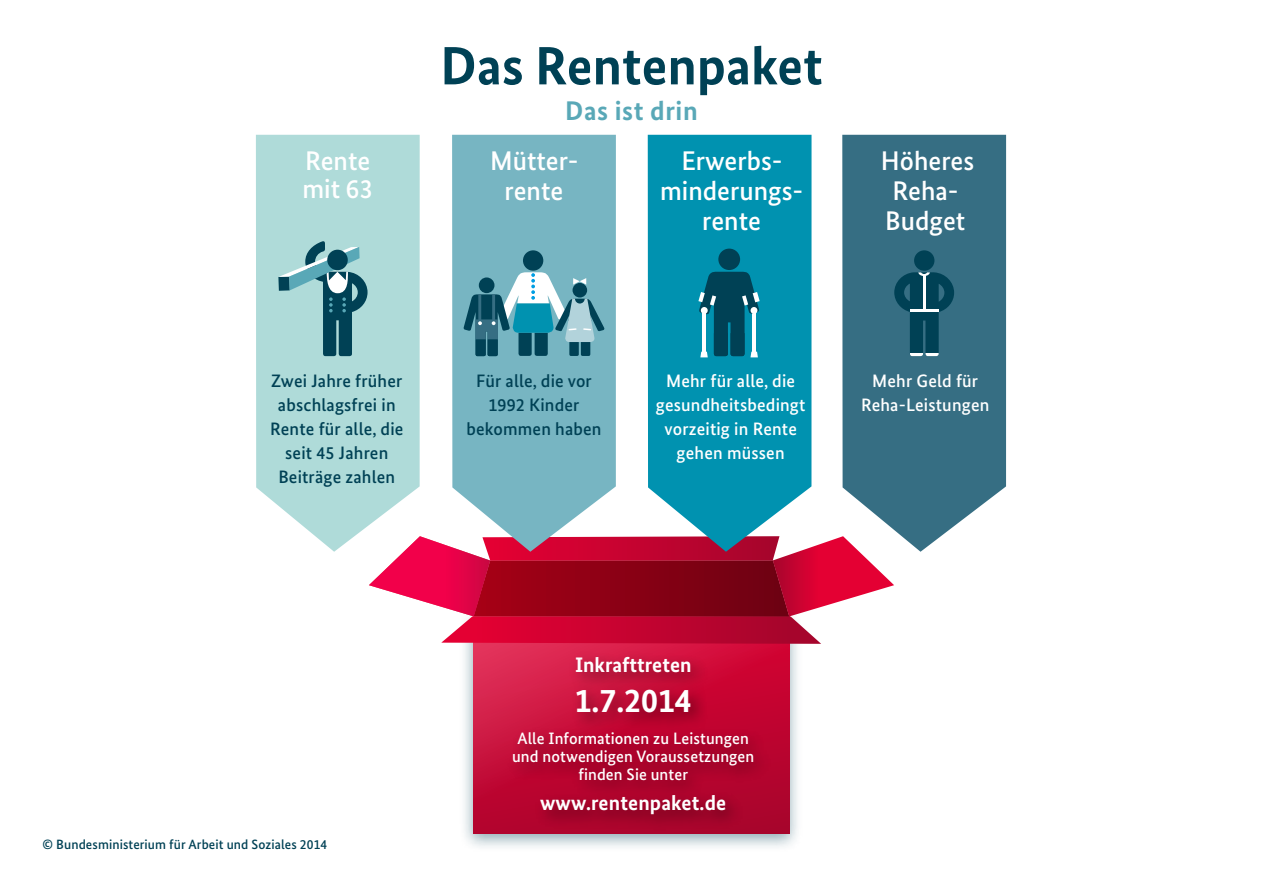
<style>
.page{position:relative;width:1263px;height:893px;background:#fff}
.page>*{position:absolute;margin:0;border:0;box-sizing:border-box;transform-origin:0 0}
.t1{font:700 54px "Bundes Sans";color:#004155}
.t2{font:700 33.75px "Bundes Sans";color:#fff}
.t3{font:500 27px/30px "Bundes Sans";color:#fff}
.t4{font:700 27px "Bundes Sans";letter-spacing:.02em;color:#59a8b7}
.t5{font:700 21px "Bundes Sans";color:#fff}
.t6{font:500 18px/24px "Bundes Sans";letter-spacing:.01em;color:#004155;text-align:center}
.t7{font:500 18px/24px "Bundes Sans";letter-spacing:.01em;color:#fff;text-align:center}
.t8{font:500 16.5px/18px "Bundes Sans";letter-spacing:.005em;color:#fff;text-align:center}
.t9{font:500 13.5px "Bundes Sans";letter-spacing:.005em;color:#004155}
</style>
<div class="page">
<div style="left:459px;top:607px;width:344px;height:245px;background:#004155;opacity:.45"></div>
<svg style="left:473px;top:644px;width:316px;height:190px;background:#c7123d"></svg>
<svg style="left:369px;top:536px;width:525px;height:108px"></svg>
<div style="left:506px;top:649px;width:267px;height:184px;background:#000;opacity:.5"></div>
<svg style="left:648px;top:135px;width:163px;height:417px;background:#1394b0"></svg>
<svg style="left:452px;top:135px;width:164px;height:417px;background:#83b4c1"></svg>
<svg style="left:256px;top:135px;width:164px;height:417px;background:#b6dddc"></svg>
<svg style="left:842px;top:135px;width:164px;height:417px;background:#477a8d"></svg>
<svg style="left:278px;top:241px;width:90px;height:115px;background:#7dafb4"></svg>
<div style="left:327px;top:250px;width:21px;height:20px;background:#004155;border-radius:50%"></div>
<div style="left:523px;top:250px;width:20px;height:21px;background:#004155;border-radius:50%"></div>
<svg style="left:463px;top:272px;width:142px;height:84px;background:#619dac"></svg>
<div style="left:914px;top:250px;width:20px;height:21px;background:#004155;border-radius:50%"></div>
<svg style="left:894px;top:272px;width:60px;height:84px;background:#235d70"></svg>
<div style="left:718px;top:249px;width:22px;height:21px;background:#004155;border-radius:50%"></div>
<svg style="left:698px;top:272px;width:62px;height:85px;background:#1c6e83"></svg>
<h1 class="t1" style="left:440px;top:33px;width:384px">Das Rentenpaket</h1>
<h3 class="t4" style="left:565px;top:95px;width:134px">Das ist drin</h3>
<h3 class="t3" style="left:302px;top:146px;width:72px;line-height:28.5px">Rente mit 63</h3>
<h3 class="t3" style="left:490px;top:145px;width:90px;text-align:center">Mütter&shy;rente</h3>
<h3 class="t3" style="left:660px;top:145px;width:144px;text-align:center">Erwerbs&shy;minderungs&shy;rente</h3>
<h3 class="t3" style="left:881px;top:145px;width:95px">Höheres<br>Reha-<br>Budget</h3>
<p class="t6" style="left:270px;top:369px;width:135px">Zwei Jahre früher abschlagsfrei in<br>Rente für alle, die seit 45 Jahren<br>Beiträge zahlen</p>
<p class="t7" style="left:656px;top:369px;width:151px">Mehr für alle, die gesundheitsbedingt vorzeitig in Rente gehen müssen</p>
<p class="t6" style="left:466px;top:369px;width:137px">Für alle, die vor<br>1992 Kinder bekommen haben</p>
<p class="t7" style="left:861px;top:369px;width:130px">Mehr Geld für<br>Reha-Leistungen</p>
<p class="t9" style="left:43px;top:836px;width:286px">© Bundesministerium für Arbeit und Soziales 2014</p>
<p class="t5" style="left:575px;top:652px;width:118px">Inkrafttreten</p>
<h2 class="t2" style="left:575px;top:680px;width:119px">1.7.2014</h2>
<p class="t8" style="left:512px;top:729px;width:244px">Alle Informationen zu Leistungen und notwendigen Voraussetzungen finden Sie unter</p>
<p class="t5" style="left:540px;top:790px;width:188px">www.rentenpaket.de</p>
</div>
